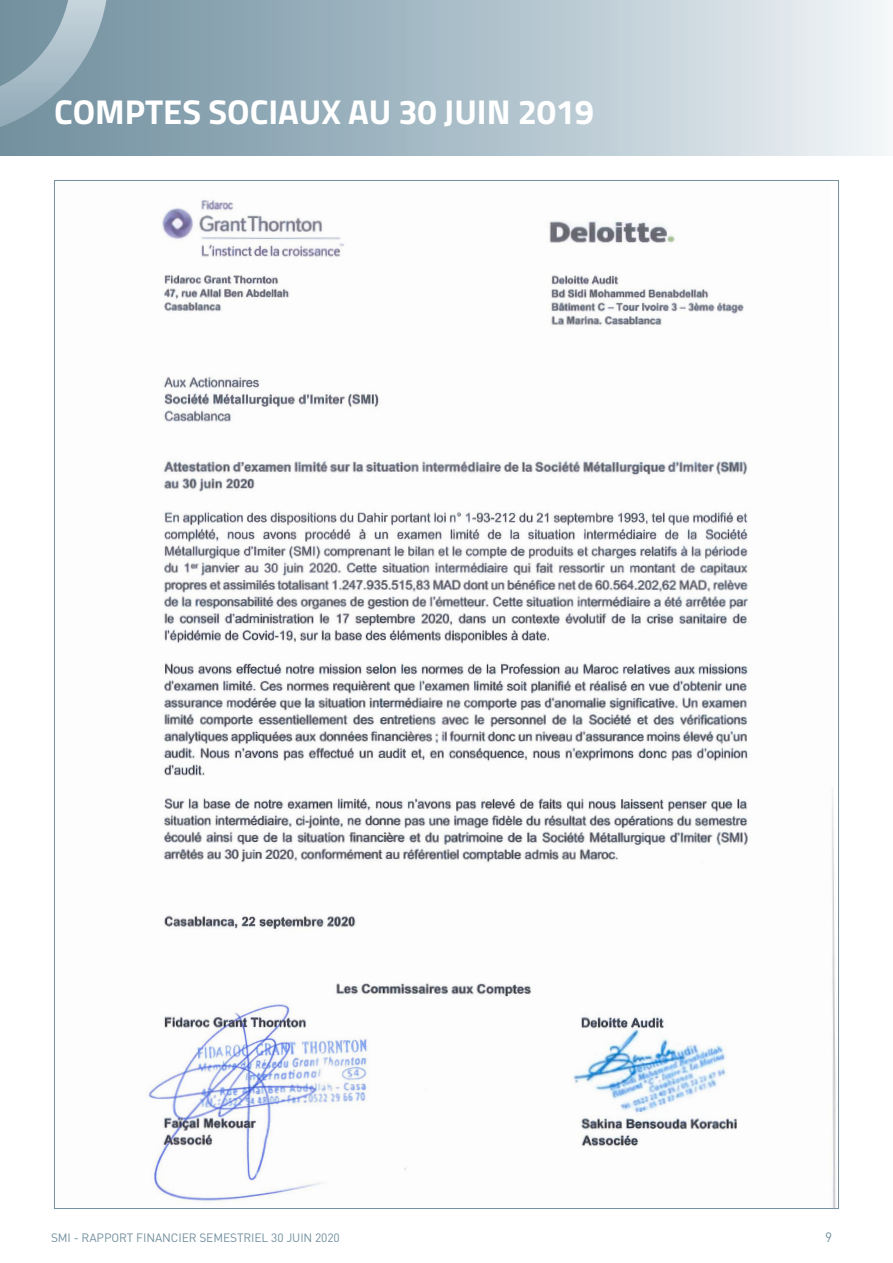
<style>
.page{position:relative;width:893px;height:1263px;background:#fff}
.page>*{position:absolute;margin:0;border:0;box-sizing:border-box;transform-origin:0 0}
.titre_celule_2{font:700 34.5px "Titillium Web";color:#fff}
.t1{font:13.5px "DIN";color:#73909f}
.t2{font:12px "DIN";letter-spacing:-.01em;color:#73909f}
</style>
<div class="page">
<div style="left:0;top:0;width:892px;height:156px;background:linear-gradient(to right,#6b8b9b,#edf2f6)"></div>
<svg style="left:0;top:0;width:106px;height:127px;background:#8ca5b2"></svg>
<img style="left:148px;top:199px;width:688px;height:1008px">
<p class="titre_celule_2" style="left:54px;top:86px;width:541px">COMPTES SOCIAUX AU 30 JUIN 2019</p>
<p class="t2" style="left:51px;top:1230px;width:290px">SMI - RAPPORT FINANCIER SEMESTRIEL 30 JUIN 2020</p>
<p class="t1" style="left:825px;top:1228px;width:9px">9</p>
</div>
